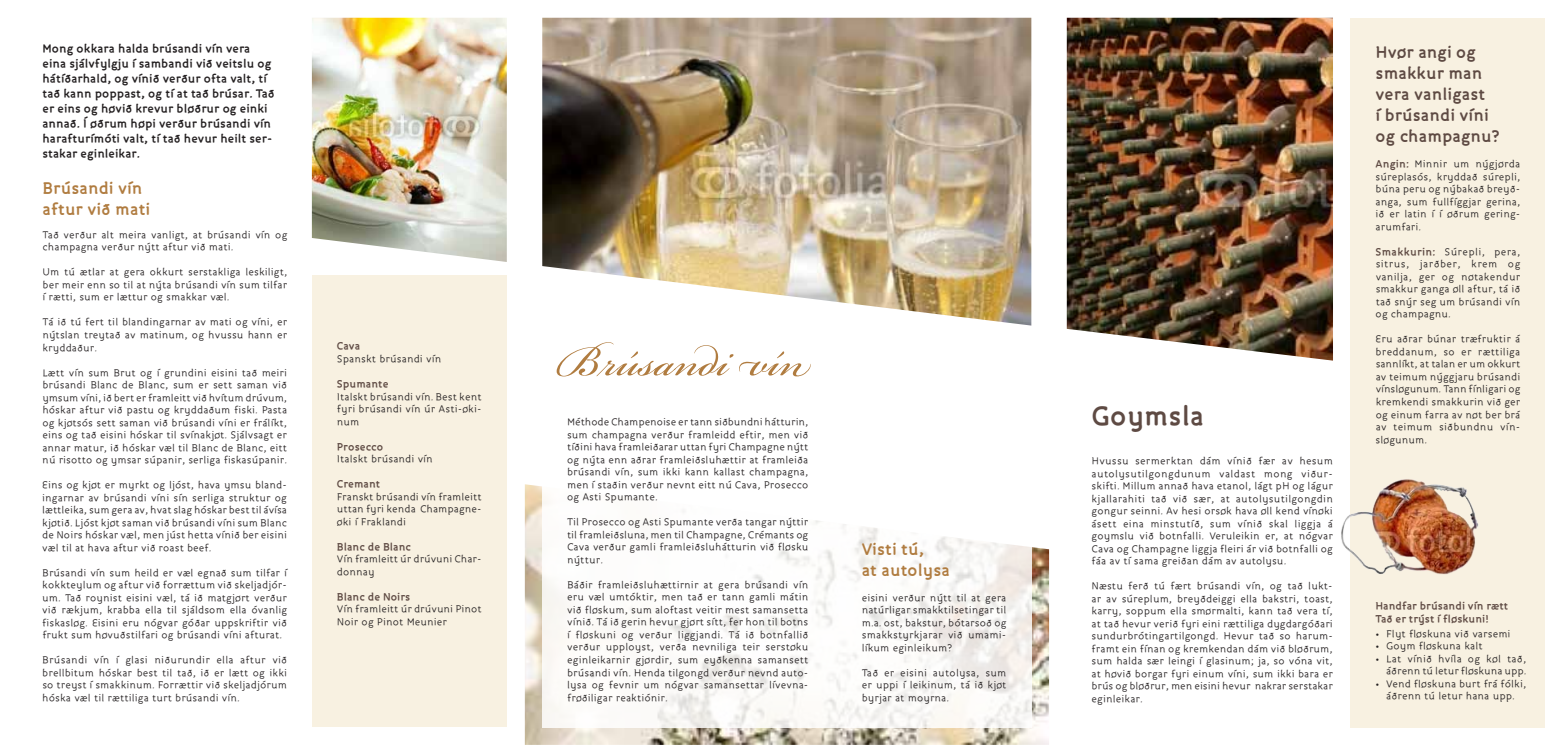
<style>
.page{position:relative;width:1563px;height:745px;background:#fff}
.page>*{position:absolute;margin:0;border:0;box-sizing:border-box;transform-origin:0 0}
.t1{font:68.75px "Bickham Script Pro";color:#b07c40}
.t2{font:700 28.75px "Roice";color:#5e4a43}
.t3{font:700 17.5px/21px "Roice";color:#5e4a43}
.t4{font:700 17.5px/21px "Roice";color:#b07c40}
.t5{font:700 12.5px/15px "Roice";color:#231f20}
.t6{font:11.25px/12.5px "Roice";color:#231f20}
.t7{font:700 11.25px/12.5px "Roice";color:#5e4a43}
.s1{font-weight:700;color:#5e4a43}
</style>
<div class="page">
<img style="left:525px;top:484px;width:524px;height:260px">
<div style="left:312px;top:275px;width:195px;height:451px;background:#f8f1e1"></div>
<div style="left:1350px;top:18px;width:195px;height:708px;background:#f8f1e1"></div>
<img style="left:1067px;top:18px;width:266px;height:342px">
<img style="left:542px;top:18px;width:489px;height:307px">
<div style="left:542px;top:413px;width:489px;height:313px;background:#fff"></div>
<img style="left:1341px;top:479px;width:138px;height:96px">
<img style="left:312px;top:18px;width:195px;height:244px">
<p class="t5" style="left:43px;top:41px;width:234px">Mong okkara halda brúsandi vín vera eina sjálvfylgju í sambandi við veitslu og hátíðarhald, og vínið verður ofta valt, tí tað kann poppast, og tí at tað brúsar. Tað er eins og høvið krevur bløðrur og einki annað. Í øðrum høpi verður brúsandi vín harafturímóti valt, tí tað hevur heilt ser&shy;stakar eginleikar.</p>
<h3 class="t4" style="left:43px;top:177px;width:109px">Brúsandi vín aftur við mati</h3>
<p class="t6" style="left:43px;top:228px;width:246px">Tað verður alt meira vanligt, at brúsandi vín og champagna verður nýtt aftur við mati.</p>
<p class="t6" style="left:42px;top:265px;width:246px;text-align:justify">Um tú ætlar at gera okkurt serstakliga leskiligt, ber meir enn so til at nýta brúsandi vín sum tilfar í rætti, sum er lættur og smakkar væl.</p>
<p class="t6" style="left:42px;top:315px;width:246px;text-align:justify">Tá ið tú fert til blandingarnar av mati og víni, er nýtslan treytað av matinum, og hvussu hann er kryddaður.</p>
<p class="t6" style="left:42px;top:365px;width:246px;text-align:justify">Lætt vín sum Brut og í grundini eisini tað meiri brúsandi Blanc de Blanc, sum er sett saman við ymsum víni, ið bert er framleitt við hvítum drúvum, hóskar aftur við pastu og kryddaðum fiski. Pasta og kjøtsós sett saman við brúsandi víni er frálíkt, eins og tað eisini hóskar til svínakjøt. Sjálvsagt er annar matur, ið hóskar væl til Blanc de Blanc, eitt nú risotto og ymsar súpanir, serliga fiskasúpanir.</p>
<p class="t6" style="left:42px;top:478px;width:246px">Eins og kjøt er myrkt og ljóst, hava ymsu bland&shy;ingarnar av brúsandi víni sín serliga struktur og lættleika, sum gera av, hvat slag hóskar best til ávísa kjøtið. Ljóst kjøt saman við brúsandi víni sum Blanc de Noirs hóskar væl, men júst hetta vínið ber eisini væl til at hava aftur við roast beef.</p>
<p class="t6" style="left:42px;top:565px;width:246px">Brúsandi vín sum heild er væl egnað sum tilfar í kokkteylum og aftur við forrættum við skeljadjór&shy;um. Tað roynist eisini væl, tá ið matgjørt verður við rækjum, krabba ella til sjáldsom ella óvanlig fiskasløg. Eisini eru nógvar góðar uppskriftir við frukt sum høvuðstilfari og brúsandi víni afturat.</p>
<p class="t6" style="left:42px;top:653px;width:246px;text-align:justify">Brúsandi vín í glasi niðurundir ella aftur við brellbitum hóskar best til tað, ið er lætt og ikki so treyst í smakkinum. Forrættir við skeljadjórum hóska væl til rættiliga turt brúsandi vín.</p>
<p class="t7" style="left:337px;top:339px;width:25px">Cava</p>
<p class="t6" style="left:337px;top:352px;width:106px">Spanskt brúsandi vín</p>
<p class="t7" style="left:337px;top:377px;width:53px">Spumante</p>
<p class="t6" style="left:337px;top:389px;width:146px">Italskt brúsandi vín. Best kent fyri brúsandi vín úr Asti-øki&shy;num</p>
<p class="t7" style="left:337px;top:439px;width:48px">Prosecco</p>
<p class="t6" style="left:337px;top:452px;width:98px">Italskt brúsandi vín</p>
<p class="t7" style="left:337px;top:477px;width:45px">Cremant</p>
<p class="t6" style="left:337px;top:489px;width:146px;text-align:justify">Franskt brúsandi vín framleitt uttan fyri kenda Champagne&shy;øki í Fraklandi</p>
<p class="t7" style="left:337px;top:539px;width:76px">Blanc de Blanc</p>
<p class="t6" style="left:337px;top:552px;width:144px">Vín framleitt úr drúvuni Char&shy;donnay</p>
<p class="t7" style="left:337px;top:589px;width:75px">Blanc de Noirs</p>
<p class="t6" style="left:337px;top:602px;width:146px">Vín framleitt úr drúvuni Pinot<br>Noir og Pinot Meunier</p>
<h1 class="t1" style="left:557px;top:311px;width:255px">Brúsandi vín</h1>
<p class="t6" style="left:567px;top:415px;width:243px;text-align:justify">Méthode Champenoise er tann siðbundni hátturin, sum champagna verður framleidd eftir, men við tíðini hava framleiðarar uttan fyri Champagne nýtt og nýta enn aðrar framleiðsluhættir at framleiða brúsandi vín, sum ikki kann kallast champagna, men í staðin verður nevnt eitt nú Cava, Prosecco og Asti Spumante.</p>
<p class="t6" style="left:567px;top:515px;width:243px;text-align:justify">Til Prosecco og Asti Spumante verða tangar nýttir til framleiðsluna, men til Champagne, Crémants og Cava verður gamli framleiðsluhátturin við fløsku nýttur.</p>
<p class="t6" style="left:567px;top:578px;width:243px">Báðir framleiðsluhættirnir at gera brúsandi vín eru væl umtóktir, men tað er tann gamli mátin við fløskum, sum aloftast veitir mest samansetta vínið. Tá ið gerin hevur gjørt sítt, fer hon til botns í fløskuni og verður liggjandi. Tá ið botnfallið verður upployst, verða nevniliga teir serstøku eginleikarnir gjørdir, sum eyðkenna samansett brúsandi vín. Henda tilgongd verður nevnd auto&shy;lysa og fevnir um nógvar samansettar lívevna&shy;frøðiligar reaktiónir.</p>
<h3 class="t4" style="left:861px;top:537px;width:90px">Visti tú,<br>at autolysa</h3>
<p class="t6" style="left:861px;top:590px;width:146px;text-align:justify">eisini verður nýtt til at gera natúrligar smakktilsetingar til m.a. ost, bakstur, bótarsoð og smakkstyrkjarar við umami&shy;líkum eginleikum?</p>
<p class="t6" style="left:861px;top:665px;width:146px;text-align:justify">Tað er eisini autolysa, sum er uppi í leikinum, tá ið kjøt byrjar at moyrna.</p>
<h2 class="t2" style="left:1091px;top:398px;width:114px">Goymsla</h2>
<p class="t6" style="left:1091px;top:454px;width:243px">Hvussu sermerktan dám vínið fær av hesum autolysutilgongdunum valdast mong viður&shy;skifti. Millum annað hava etanol, lágt pH og lágur kjallarahiti tað við sær, at autolysutilgongdin gongur seinni. Av hesi orsøk hava øll kend vínøki ásett eina minstutíð, sum vínið skal liggja á goymslu við botnfalli. Veruleikin er, at nógvar Cava og Champagne liggja fleiri ár við botnfalli og fáa av tí sama greiðan dám av autolysu.</p>
<p class="t6" style="left:1091px;top:579px;width:243px">Næstu ferð tú fært brúsandi vín, og tað lukt&shy;ar av súreplum, breyðdeiggi ella bakstri, toast, karry, soppum ella smørmalti, kann tað vera tí, at tað hevur verið fyri eini rættiliga dygdargóðari sundurbrótingartilgongd. Hevur tað so harum&shy;framt ein fínan og kremkendan dám við bløðrum, sum halda sær leingi í glasinum; ja, so vóna vit, at høvið borgar fyri einum víni, sum ikki bara er brús og bløðrur, men eisini hevur nakrar serstakar eginleikar.</p>
<h3 class="t3" style="left:1375px;top:41px;width:126px">Hvør angi og smakkur man vera vanligast<br>í brúsandi víni og champagnu?</h3>
<p class="t6" style="left:1375px;top:157px;width:146px"><span class="s1">Angin:</span> Minnir um nýgjørda súreplasós, kryddað súrepli, búna peru og nýbakað breyð&shy;anga, sum fullfíggjar gerina, ið er latin í í øðrum gering&shy;arumfari.</p>
<p class="t6" style="left:1375px;top:245px;width:146px;text-align:justify"><span class="s1">Smakkurin:</span> Súrepli, pera, sitrus, jarðber, krem og vanilja, ger og nøtakendur smakkur ganga øll aftur, tá ið tað snýr seg um brúsandi vín og champagnu.</p>
<p class="t6" style="left:1375px;top:332px;width:146px">Eru aðrar búnar træfruktir á breddanum, so er rættiliga sannlíkt, at talan er um okkurt av teimum nýggjaru brúsandi vínsløgunum. Tann fínligari og kremkendi smakkurin við ger og einum farra av nøt ber brá av teimum siðbundnu vín&shy;sløgunum.</p>
<p class="t7" style="left:1375px;top:599px;width:134px">Handfar brúsandi vín rætt<br>Tað er trýst í fløskuni!</p>
<p class="t6" style="left:1375px;top:626px;width:137px">• Flyt fløskuna við varsemi</p>
<p class="t6" style="left:1375px;top:639px;width:109px">• Goym fløskuna kalt</p>
<p class="t6" style="left:1375px;top:651px;width:152px;text-align:right">• Lat vínið hvíla og køl tað, áðrenn tú letur fløskuna upp.</p>
<p class="t6" style="left:1375px;top:676px;width:152px;text-align:center">• Vend fløskuna burt frá fólki, áðrenn tú letur hana upp.</p>
</div>
